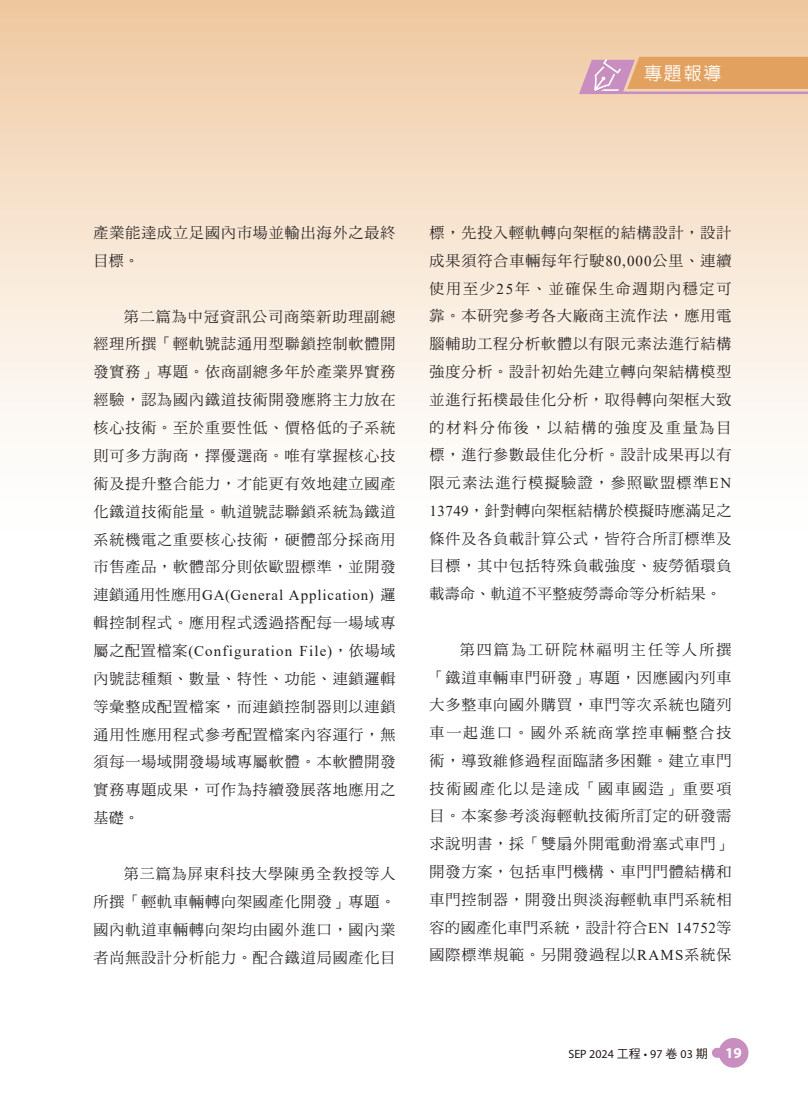
<style>
.page{position:relative;width:808px;height:1106px;background:#fff}
.page>*{position:absolute;margin:0;border:0;box-sizing:border-box;transform-origin:0 0}
.t1{font:500 18px "AR Hei B5";color:#fff}
.t2{font:15px/27.8px "DF Ming Std W5";letter-spacing:.06em;color:#231f20;text-align:justify}
.t3{font:15px "Times New Roman";letter-spacing:.06em;color:#231f20}
.t4{font:15px "Times New Roman";letter-spacing:.08em;color:#231f20}
.t5{font:12px "Myriad Pro";color:#211613}
.s1{font-family:"DF Ming Std W5"}
.s2{font-family:"Times New Roman"}
.s3{font-family:"DF Hei Std W5"}
.s4{font-weight:700;font-size:15px;color:#fff}
</style>
<div class="page">
<div style="left:0;top:0;width:808px;height:614px;background:linear-gradient(to bottom,#f0cda8,#fff)"></div>
<svg style="left:579px;top:57px;width:229px;height:37px;background:#dea47f"></svg>
<div style="left:719px;top:1037px;width:29px;height:30px;background:#c78ebf;border-radius:50%"></div>
<div style="left:712px;top:1047px;width:26px;height:10px;background:#c78ebf;border-radius:5px"></div>
<p class="t1" style="left:644px;top:64px;width:79px">專題報導</p>
<p class="t2" style="left:94px;top:218px;width:303px">產業能達成立足國內市場並輸出海外之最終目標。</p>
<p class="t2" style="left:94px;top:302px;width:303px;text-indent:30px">第二篇為中冠資訊公司商築新助理副總經理所撰「輕軌號誌通用型聯鎖控制軟體開發實務」專題。依商副總多年於產業界實務經驗，認為國內鐵道技術開發應將主力放在核心技術。至於重要性低、價格低的子系統則可多方詢商，擇優選商。唯有掌握核心技術及提升整合能力，才能更有效地建立國產化鐵道技術能量。軌道號誌聯鎖系統為鐵道系統機電之重要核心技術，硬體部分採商用市售產品，軟體部分則依歐盟標準，並開發</p>
<p class="t3" style="left:94px;top:584px;width:303px"><span class="s1">連鎖通用性應用</span>GA(General Application) <span class="s1">邏</span></p>
<p class="t2" style="left:94px;top:608px;width:303px">輯控制程式。應用程式透過搭配每一場域專</p>
<p class="t4" style="left:94px;top:640px;width:303px"><span class="s1">屬之配置檔案</span>(Configuration File)<span class="s1">，依場域</span></p>
<p class="t2" style="left:94px;top:664px;width:303px">內號誌種類、數量、特性、功能、連鎖邏輯等彙整成配置檔案，而連鎖控制器則以連鎖通用性應用程式參考配置檔案內容運行，無須每一場域開發場域專屬軟體。本軟體開發實務專題成果，可作為持續發展落地應用之基礎。</p>
<p class="t2" style="left:94px;top:859px;width:303px;text-indent:30px">第三篇為屏東科技大學陳勇全教授等人所撰「輕軌車輛轉向架國產化開發」專題。國內軌道車輛轉向架均由國外進口，國內業者尚無設計分析能力。配合鐵道局國產化目</p>
<p class="t2" style="left:429px;top:219px;width:303px">標，先投入輕軌轉向架框的結構設計，設計成果須符合車輛每年行駛<span class="s2">80,000</span>公里、連續使用至少<span class="s2">25</span>年、並確保生命週期內穩定可靠。本研究參考各大廠商主流作法，應用電腦輔助工程分析軟體以有限元素法進行結構強度分析。設計初始先建立轉向架結構模型並進行拓樸最佳化分析，取得轉向架框大致的材料分佈後，以結構的強度及重量為目標，進行參數最佳化分析。設計成果再以有限元素法進行模擬驗證，參照歐盟標準<span class="s2">EN 13749</span>，針對轉向架框結構於模擬時應滿足之條件及各負載計算公式，皆符合所訂標準及目標，其中包括特殊負載強度、疲勞循環負載壽命、軌道不平整疲勞壽命等分析結果。</p>
<p class="t2" style="left:429px;top:635px;width:304px;text-indent:30px">第四篇為工研院林福明主任等人所撰「鐵道車輛車門研發」專題，因應國內列車大多整車向國外購買，車門等次系統也隨列車一起進口。國外系統商掌控車輛整合技術，導致維修過程面臨諸多困難。建立車門技術國產化以是達成「國車國造」重要項目。本案參考淡海輕軌技術所訂定的研發需求說明書，採「雙扇外開電動滑塞式車門」開發方案，包括車門機構、車門門體結構和車門控制器，開發出與淡海輕軌車門系統相容的國產化車門系統，設計符合<span class="s2">EN 14752</span>等國際標準規範。另開發過程以<span class="s2">RAMS</span>系統保</p>
<p class="t5" style="left:568px;top:1046px;width:175px">SEP 2024 <span class="s3">工程</span> • 97 <span class="s3">卷</span> 03 <span class="s3">期</span> <span class="s4">19</span></p>
</div>
